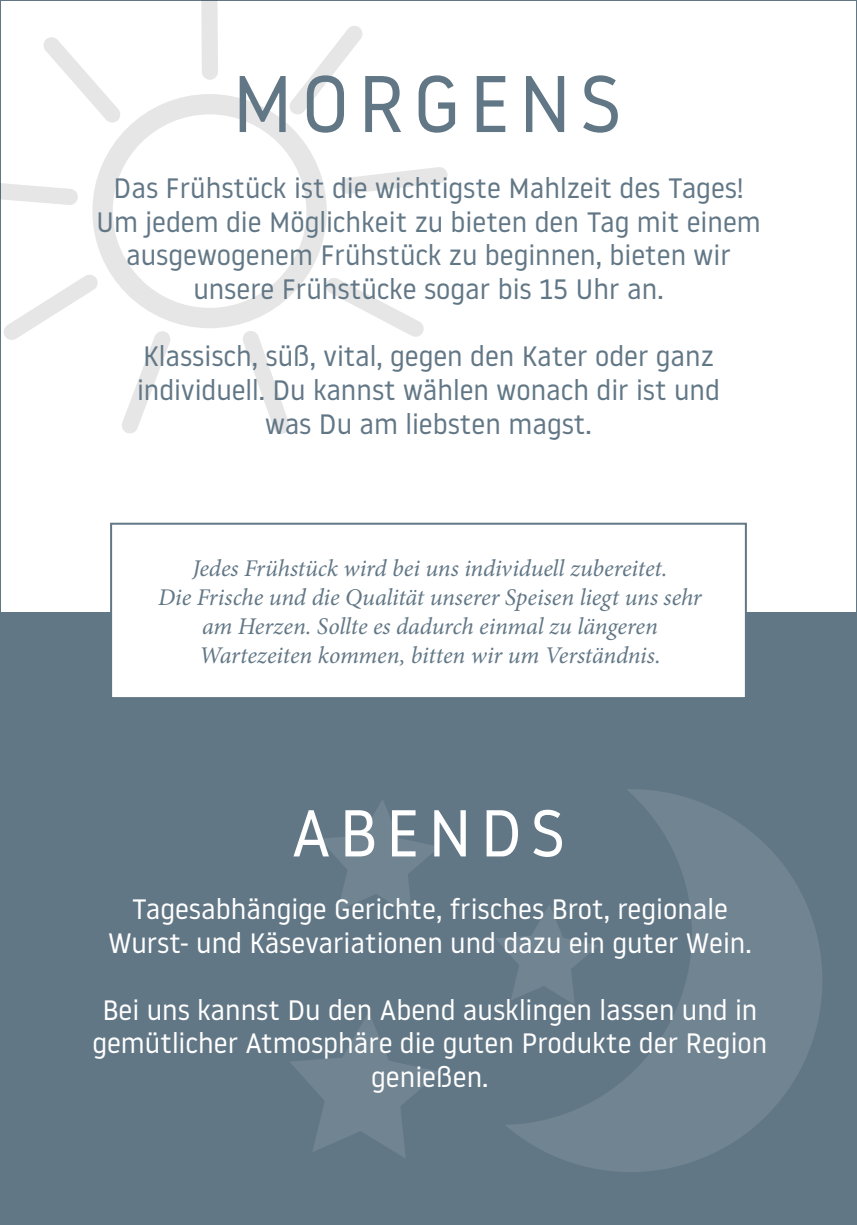
<style>
.page{position:relative;width:857px;height:1225px;background:#fff}
.page>*{position:absolute;margin:0;border:0;box-sizing:border-box;transform-origin:0 0}
.t1{font:80px "Noway";letter-spacing:.1em;color:#627786}
.t2{font:66px "Noway";letter-spacing:.125em;color:#fff}
.t3{font:28px/33.6px "Noway";color:#627786;text-align:center}
.t4{font:28px/33.6px "Noway";color:#fff;text-align:center}
.t5{font:italic 24px/28.8px "Minion Pro";letter-spacing:-.005em;color:#627786;text-align:center}
</style>
<div class="page">
<div style="left:0;top:0;width:856px;height:1225px;background:#627786"></div>
<div style="left:1px;top:1px;width:854px;height:610px;background:#fff"></div>
<svg style="left:92px;top:94px;width:234px;height:234px"></svg>
<svg style="left:43px;top:37px;width:78px;height:86px"></svg>
<svg style="left:201px;top:0;width:17px;height:80px"></svg>
<svg style="left:0;top:183px;width:78px;height:22px"></svg>
<svg style="left:4px;top:273px;width:95px;height:67px"></svg>
<svg style="left:122px;top:331px;width:48px;height:102px"></svg>
<svg style="left:325px;top:277px;width:99px;height:60px"></svg>
<svg style="left:340px;top:167px;width:108px;height:27px"></svg>
<svg style="left:243px;top:331px;width:47px;height:103px"></svg>
<svg style="left:288px;top:26px;width:75px;height:89px"></svg>
<svg style="left:506px;top:789px;width:316px;height:383px"></svg>
<svg style="left:291px;top:1013px;width:149px;height:145px"></svg>
<svg style="left:320px;top:800px;width:119px;height:115px"></svg>
<svg style="left:496px;top:904px;width:102px;height:101px"></svg>
<div style="left:110px;top:523px;width:636px;height:176px;background:#fff;border:2px solid #627786"></div>
<h1 class="t1" style="left:232px;top:50px;width:391px">MORGENS</h1>
<p class="t3" style="left:96px;top:170px;width:666px">Das Frühstück ist die wichtigste Mahlzeit des Tages!<br>Um jedem die Möglichkeit zu bieten den Tag mit einem ausgewogenem Frühstück zu beginnen, bieten wir unsere Frühstücke sogar bis 15 Uhr an.</p>
<p class="t3" style="left:137px;top:338px;width:584px">Klassisch, süß, vital, gegen den Kater oder ganz individuell. Du kannst wählen wonach dir ist und was Du am liebsten magst.</p>
<p class="t5" style="left:158px;top:554px;width:544px">Jedes Frühstück wird bei uns individuell zubereitet.<br>Die Frische und die Qualität unserer Speisen liegt uns sehr am Herzen. Sollte es dadurch einmal zu längeren Wartezeiten kommen, bitten wir um Verständnis.</p>
<h2 class="t2" style="left:291px;top:788px;width:275px">ABENDS</h2>
<p class="t4" style="left:108px;top:891px;width:645px">Tagesabhängige Gerichte, frisches Brot, regionale<br>Wurst- und Käsevariationen und dazu ein guter Wein.</p>
<p class="t4" style="left:92px;top:992px;width:676px">Bei uns kannst Du den Abend ausklingen lassen und in gemütlicher Atmosphäre die guten Produkte der Region genießen.</p>
</div>
